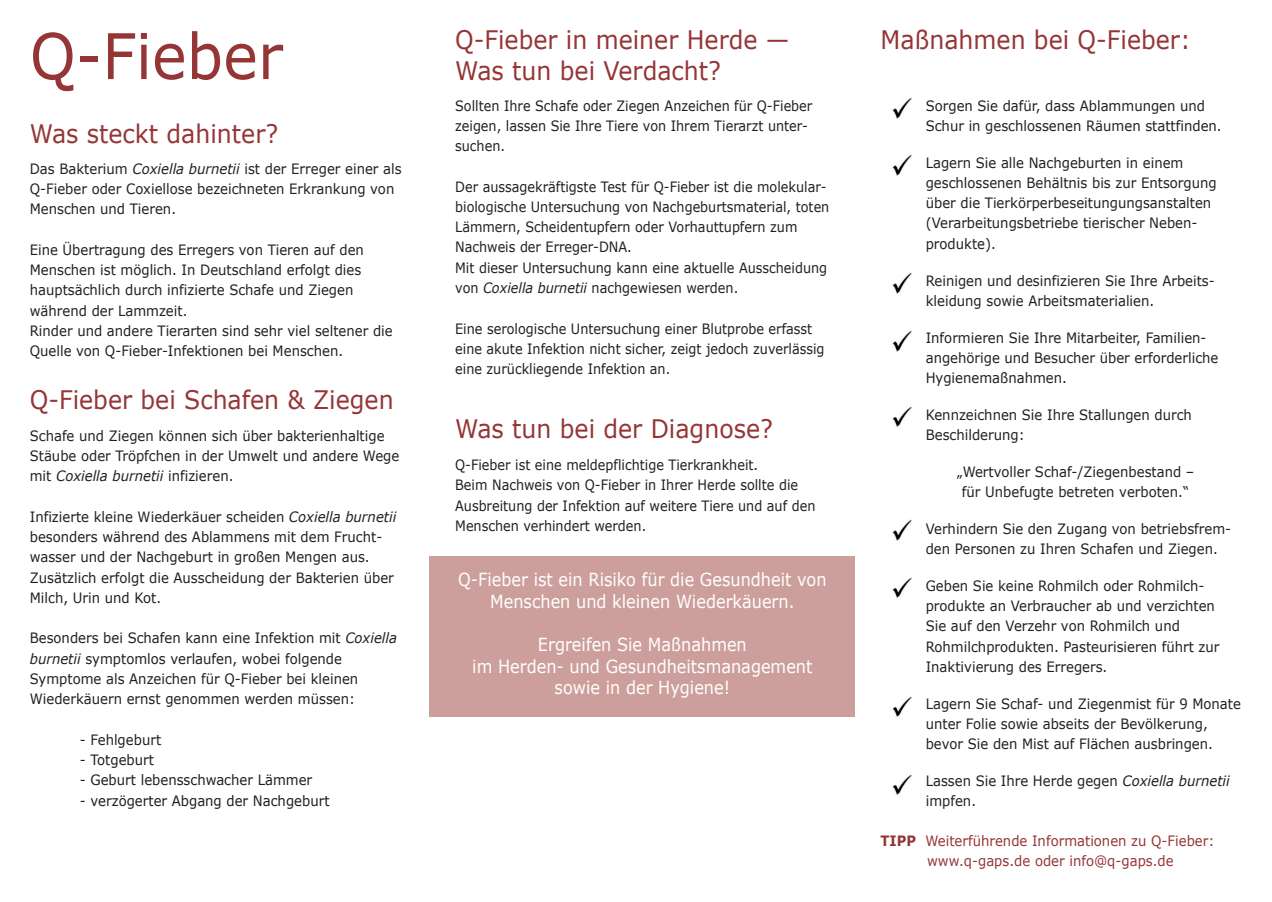
<style>
.page{position:relative;width:1272px;height:902px;background:#fff}
.page>*{position:absolute;margin:0;border:0;box-sizing:border-box;transform-origin:0 0}
.t1{font:63px "Verdana";color:#953536;scale:.93 1}
.t2{font:25.5px/30.6px "Verdana";color:#953536;scale:.93 1}
.t3{font:18px/21.6px "Verdana";color:#fff;text-align:center;scale:.9 1}
.t4{font:14.25px/20.2px "Verdana";color:#231f20;scale:.93 1}
.t5{font:14.25px/20.2px "Verdana";color:#231f20;scale:.9 1}
.t6{font:14.25px/20.2px "Verdana";color:#953536;text-align:center;scale:.93 1}
.t7{font:14.25px "Verdana";color:#201d1e;scale:.93 1}
.s1{font-style:italic}
.s2{font-weight:700}
</style>
<div class="page">
<div style="left:429px;top:556px;width:426px;height:160px;background:#cd9f9c"></div>
<img style="left:892px;top:330px;width:20px;height:22px">
<img style="left:892px;top:406px;width:20px;height:21px">
<img style="left:892px;top:519px;width:20px;height:22px">
<img style="left:892px;top:577px;width:20px;height:21px">
<img style="left:892px;top:696px;width:20px;height:21px">
<img style="left:892px;top:774px;width:20px;height:21px">
<img style="left:892px;top:97px;width:20px;height:22px">
<img style="left:892px;top:154px;width:20px;height:22px">
<img style="left:892px;top:272px;width:20px;height:22px">
<h1 class="t1" style="left:30px;top:31px;width:274px">Q-Fieber</h1>
<h2 class="t2" style="left:455px;top:27px;width:361px">Q-Fieber in meiner Herde —<br>Was tun bei Verdacht?</h2>
<h2 class="t2" style="left:30px;top:120px;width:269px">Was steckt dahinter?</h2>
<p class="t4" style="left:30px;top:160px;width:401px">Das Bakterium <span class="s1">Coxiella burnetii</span> ist der Erreger einer als<br>Q-Fieber oder Coxiellose bezeichneten Erkrankung von<br>Menschen und Tieren.</p>
<p class="t4" style="left:30px;top:241px;width:392px">Eine Übertragung des Erregers von Tieren auf den Menschen ist möglich. In Deutschland erfolgt dies hauptsächlich durch infizierte Schafe und Ziegen während der Lammzeit.<br>Rinder und andere Tierarten sind sehr viel seltener die Quelle von Q-Fieber-Infektionen bei Menschen.</p>
<h2 class="t2" style="left:30px;top:386px;width:393px">Q-Fieber bei Schafen &amp; Ziegen</h2>
<p class="t4" style="left:30px;top:426px;width:399px">Schafe und Ziegen können sich über bakterienhaltige<br>Stäube oder Tröpfchen in der Umwelt und andere Wege mit <span class="s1">Coxiella burnetii</span> infizieren.</p>
<p class="t4" style="left:30px;top:507px;width:395px">Infizierte kleine Wiederkäuer scheiden <span class="s1">Coxiella burnetii </span>besonders während des Ablammens mit dem Frucht&shy;wasser und der Nachgeburt in großen Mengen aus.<br>Zusätzlich erfolgt die Ausscheidung der Bakterien über Milch, Urin und Kot.</p>
<p class="t4" style="left:30px;top:629px;width:396px">Besonders bei Schafen kann eine Infektion mit <span class="s1">Coxiella burnetii</span> symptomlos verlaufen, wobei folgende Symptome als Anzeichen für Q-Fieber bei kleinen Wiederkäuern ernst genommen werden müssen:</p>
<p class="t4" style="left:80px;top:730px;width:89px">- Fehlgeburt</p>
<p class="t7" style="left:80px;top:754px;width:81px">- Totgeburt</p>
<p class="t7" style="left:80px;top:774px;width:251px">- Geburt lebensschwacher Lämmer</p>
<p class="t7" style="left:80px;top:794px;width:270px">- verzögerter Abgang der Nachgeburt</p>
<p class="t5" style="left:455px;top:96px;width:398px">Sollten Ihre Schafe oder Ziegen Anzeichen für Q-Fieber zeigen, lassen Sie Ihre Tiere von Ihrem Tierarzt unter&shy;suchen.</p>
<p class="t5" style="left:455px;top:177px;width:417px">Der aussagekräftigste Test für Q-Fieber ist die molekular&shy;biologische Untersuchung von Nachgeburtsmaterial, toten Lämmern, Scheidentupfern oder Vorhauttupfern zum Nachweis der Erreger-DNA.<br>Mit dieser Untersuchung kann eine aktuelle Ausscheidung von <span class="s1">Coxiella burnetii</span> nachgewiesen werden.</p>
<p class="t5" style="left:455px;top:319px;width:412px">Eine serologische Untersuchung einer Blutprobe erfasst eine akute Infektion nicht sicher, zeigt jedoch zuverlässig eine zurückliegende Infektion an.</p>
<h2 class="t2" style="left:455px;top:415px;width:343px">Was tun bei der Diagnose?</h2>
<p class="t5" style="left:455px;top:456px;width:402px">Q-Fieber ist eine meldepflichtige Tierkrankheit.<br>Beim Nachweis von Q-Fieber in Ihrer Herde sollte die Ausbreitung der Infektion auf weitere Tiere und auf den Menschen verhindert werden.</p>
<p class="t3" style="left:458px;top:570px;width:411px">Q-Fieber ist ein Risiko für die Gesundheit von<br>Menschen und kleinen Wiederkäuern.</p>
<p class="t3" style="left:472px;top:635px;width:379px">Ergreifen Sie Maßnahmen<br>im Herden- und Gesundheitsmanagement sowie in der Hygiene!</p>
<h2 class="t2" style="left:880px;top:27px;width:335px">Maßnahmen bei Q-Fieber:</h2>
<p class="t4" style="left:925px;top:96px;width:320px">Sorgen Sie dafür, dass Ablammungen und<br>Schur in geschlossenen Räumen stattfinden.</p>
<p class="t4" style="left:925px;top:153px;width:314px">Lagern Sie alle Nachgeburten in einem geschlossenen Behältnis bis zur Entsorgung über die Tierkörperbeseitungungsanstalten (Verarbeitungsbetriebe tierischer Neben&shy;produkte).</p>
<p class="t4" style="left:925px;top:271px;width:312px">Reinigen und desinfizieren Sie Ihre Arbeits&shy;kleidung sowie Arbeitsmaterialien.</p>
<p class="t4" style="left:925px;top:328px;width:316px">Informieren Sie Ihre Mitarbeiter, Familien&shy;angehörige und Besucher über erforderliche<br>Hygienemaßnahmen.</p>
<p class="t4" style="left:925px;top:405px;width:288px">Kennzeichnen Sie Ihre Stallungen durch<br>Beschilderung:</p>
<p class="t4" style="left:957px;top:462px;width:256px;text-align:center">„Wertvoller Schaf-/Ziegenbestand – für Unbefugte betreten verboten.“</p>
<p class="t4" style="left:925px;top:519px;width:330px">Verhindern Sie den Zugang von betriebsfrem&shy;den Personen zu Ihren Schafen und Ziegen.</p>
<p class="t4" style="left:925px;top:576px;width:317px">Geben Sie keine Rohmilch oder Rohmilch&shy;produkte an Verbraucher ab und verzichten Sie auf den Verzehr von Rohmilch und Rohmilchprodukten. Pasteurisieren führt zur Inaktivierung des Erregers.</p>
<p class="t4" style="left:925px;top:694px;width:340px">Lagern Sie Schaf- und Ziegenmist für 9 Monate unter Folie sowie abseits der Bevölkerung, bevor Sie den Mist auf Flächen ausbringen.</p>
<p class="t4" style="left:925px;top:771px;width:328px">Lassen Sie Ihre Herde gegen <span class="s1">Coxiella burnetii </span>impfen.</p>
<p class="t6" style="left:880px;top:831px;width:360px"><span class="s2">TIPP</span> Weiterführende Informationen zu Q-Fieber: www.q-gaps.de oder info@q-gaps.de</p>
</div>
